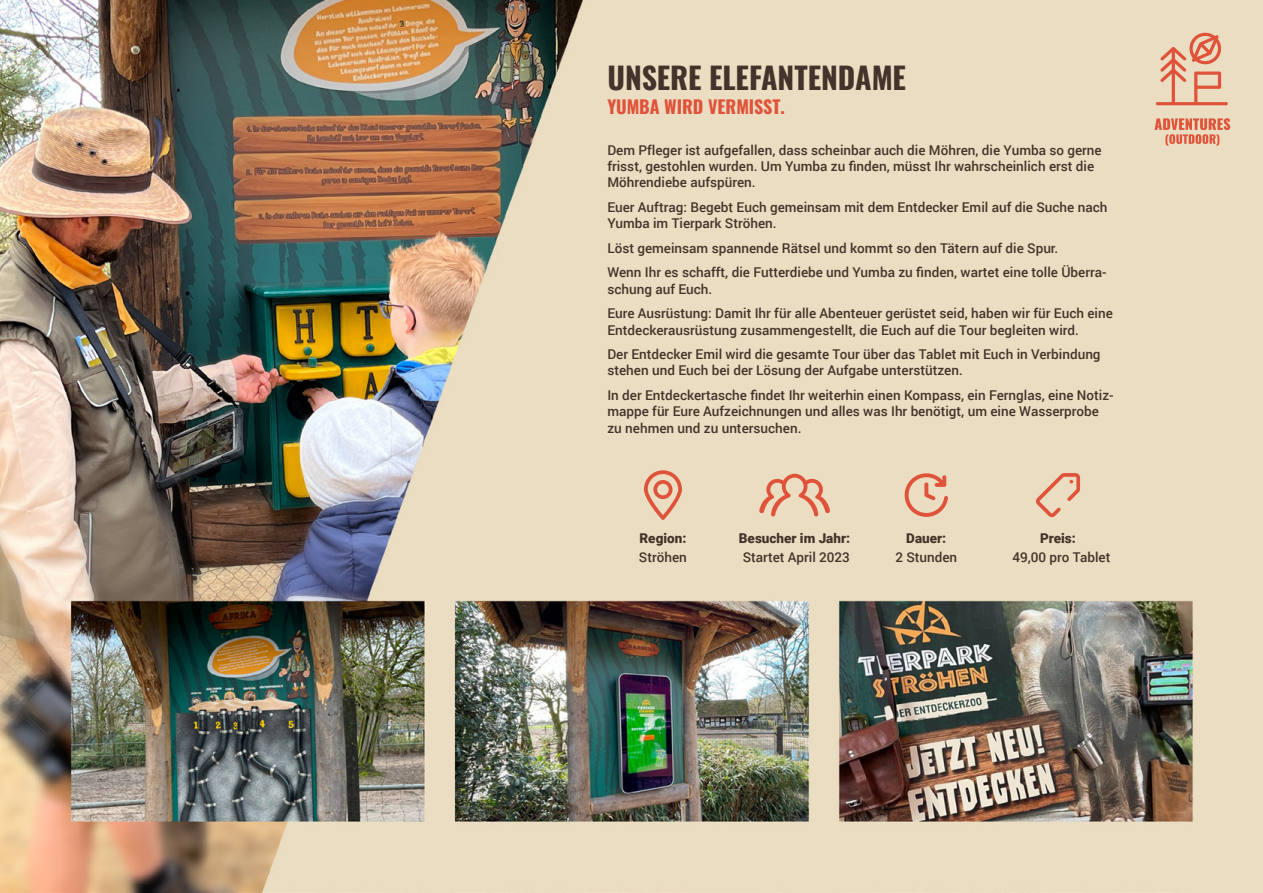
<style>
.page{position:relative;width:1263px;height:893px;background:#fff}
.page>*{position:absolute;margin:0;border:0;box-sizing:border-box;transform-origin:0 0}
.t1{font:700 30px "Oswald";color:#43332a}
.t2{font:700 18px "Oswald";color:#df533a}
.t3{font:500 13.5px/16.2px "Roboto";color:#43332a}
.t4{font:900 13.5px "Roboto";color:#43332a}
</style>
<div class="page">
<img style="left:0;top:0;width:1263px;height:893px">
<svg style="left:1154px;top:118px;width:76px;height:28px;background:#e5a389"></svg>
<svg style="left:1156px;top:31px;width:72px;height:74px;background:#e7b79c"></svg>
<svg style="left:644px;top:470px;width:38px;height:50px;background:#e6ae94"></svg>
<svg style="left:759px;top:474px;width:71px;height:42px;background:#e7b69c"></svg>
<svg style="left:902px;top:471px;width:46px;height:46px;background:#e7b69c"></svg>
<svg style="left:1036px;top:473px;width:44px;height:44px;background:#e8bfa4"></svg>
<h1 class="t1" style="left:607px;top:62px;width:300px">UNSERE ELEFANTENDAME</h1>
<h2 class="t2" style="left:607px;top:97px;width:179px">YUMBA WIRD VERMISST.</h2>
<p class="t3" style="left:607px;top:141px;width:496px">Dem Pfleger ist aufgefallen, dass scheinbar auch die Möhren, die Yumba so gerne frisst, gestohlen wurden. Um Yumba zu finden, müsst Ihr wahrscheinlich erst die<br>Möhrendiebe aufspüren.</p>
<p class="t3" style="left:607px;top:200px;width:502px">Euer Auftrag: Begebt Euch gemeinsam mit dem Entdecker Emil auf die Suche nach<br>Yumba im Tierpark Ströhen.</p>
<p class="t3" style="left:607px;top:236px;width:501px;line-height:24.8px">Löst gemeinsam spannende Rätsel und kommt so den Tätern auf die Spur.<br>Wenn Ihr es schafft, die Futterdiebe und Yumba zu finden, wartet eine tolle Überra-</p>
<p class="t3" style="left:607px;top:277px;width:507px;line-height:24.8px">schung auf Euch.<br>Eure Ausrüstung: Damit Ihr für alle Abenteuer gerüstet seid, haben wir für Euch eine</p>
<p class="t3" style="left:607px;top:318px;width:495px;line-height:24.8px">Entdeckerausrüstung zusammengestellt, die Euch auf die Tour begleiten wird.<br>Der Entdecker Emil wird die gesamte Tour über das Tablet mit Euch in Verbindung</p>
<p class="t3" style="left:607px;top:359px;width:508px;line-height:24.8px">stehen und Euch bei der Lösung der Aufgabe unterstützen.<br>In der Entdeckertasche findet Ihr weiterhin einen Kompass, ein Fernglas, eine Notiz-</p>
<p class="t3" style="left:607px;top:404px;width:493px">mappe für Eure Aufzeichnungen und alles was Ihr benötigt, um eine Wasserprobe zu nehmen und zu untersuchen.</p>
<p class="t4" style="left:639px;top:533px;width:48px">Region:</p>
<p class="t3" style="left:639px;top:550px;width:49px">Ströhen</p>
<p class="t4" style="left:739px;top:533px;width:113px">Besucher im Jahr:</p>
<p class="t3" style="left:743px;top:550px;width:109px">Startet April 2023</p>
<p class="t4" style="left:906px;top:533px;width:42px">Dauer:</p>
<p class="t3" style="left:895px;top:550px;width:63px">2 Stunden</p>
<p class="t4" style="left:1040px;top:533px;width:37px">Preis:</p>
<p class="t3" style="left:1012px;top:550px;width:99px">49,00 pro Tablet</p>
</div>
